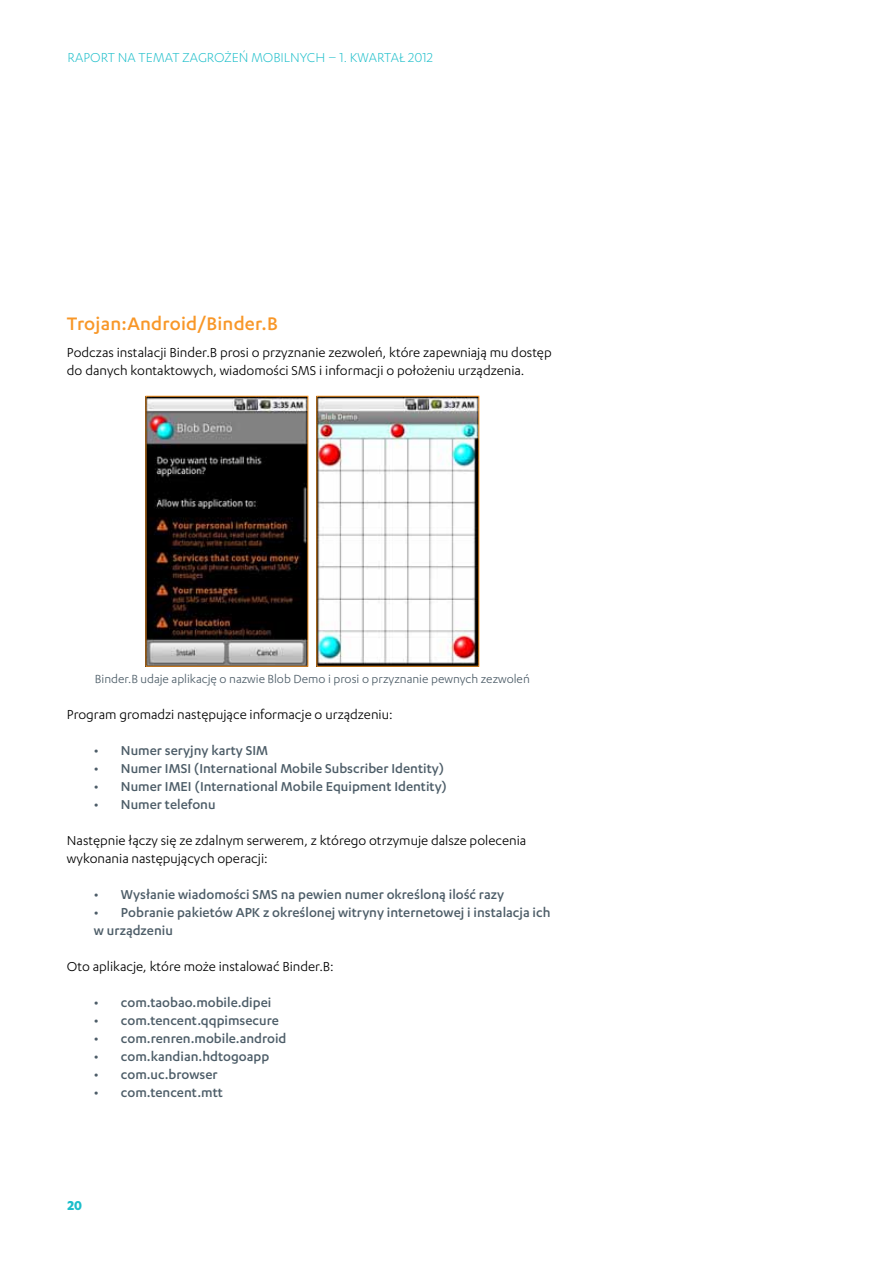
<style>
.page{position:relative;width:893px;height:1263px;background:#fff}
.page>*{position:absolute;margin:0;border:0;box-sizing:border-box;transform-origin:0 0}
.t1{font:500 21px "F Secure Sans";color:#f89728}
.t2{font:500 15px "F Secure Sans";color:#4d5d68}
.t3{font:15px/18px "F Secure Sans";color:#000}
.t4{font:300 15px "F Secure Sans";color:#1cbeca}
.t5{font:700 15px "F Secure Sans";color:#1cbeca}
.t6{font:13.5px "F Secure Sans";color:#4d5d68}
</style>
<div class="page">
<img style="left:148px;top:398px;width:158px;height:266px">
<img style="left:319px;top:398px;width:158px;height:266px">
<p class="t4" style="left:68px;top:49px;width:367px">RAPORT NA TEMAT ZAGROŻEŃ MOBILNYCH – 1. KWARTAŁ 2012</p>
<h1 class="t1" style="left:67px;top:312px;width:210px">Trojan:Android/Binder.B</h1>
<p class="t3" style="left:67px;top:343px;width:486px">Podczas instalacji Binder.B prosi o przyznanie zezwoleń, które zapewniają mu dostęp do danych kontaktowych, wiadomości SMS i informacji o położeniu urządzenia.</p>
<p class="t6" style="left:95px;top:671px;width:436px">Binder.B udaje aplikację o nazwie Blob Demo i prosi o przyznanie pewnych zezwoleń</p>
<p class="t3" style="left:67px;top:705px;width:327px">Program gromadzi następujące informacje o urządzeniu:</p>
<p class="t2" style="left:94px;top:742px;width:167px">• Numer seryjny karty SIM</p>
<p class="t2" style="left:94px;top:760px;width:352px">• Numer IMSI (International Mobile Subscriber Identity)</p>
<p class="t2" style="left:94px;top:778px;width:79px">• Numer IMEI</p>
<p class="t2" style="left:195px;top:778px;width:254px">(International Mobile Equipment Identity)</p>
<p class="t2" style="left:94px;top:796px;width:123px">• Numer telefonu</p>
<p class="t3" style="left:67px;top:831px;width:461px">Następnie łączy się ze zdalnym serwerem, z którego otrzymuje dalsze polecenia wykonania następujących operacji:</p>
<p class="t2" style="left:94px;top:886px;width:412px">• Wysłanie wiadomości SMS na pewien numer określoną ilość razy</p>
<p class="t2" style="left:94px;top:904px;width:151px">• Pobranie pakietów APK</p>
<p class="t2" style="left:263px;top:904px;width:289px">z określonej witryny internetowej i instalacja ich</p>
<p class="t2" style="left:94px;top:922px;width:80px">w urządzeniu</p>
<p class="t3" style="left:67px;top:957px;width:268px">Oto aplikacje, które może instalować Binder.B:</p>
<p class="t2" style="left:94px;top:994px;width:179px">• com.taobao.mobile.dipei</p>
<p class="t2" style="left:94px;top:1012px;width:186px">• com.tencent.qqpimsecure</p>
<p class="t2" style="left:94px;top:1030px;width:194px">• com.renren.mobile.android</p>
<p class="t2" style="left:94px;top:1048px;width:177px">• com.kandian.hdtogoapp</p>
<p class="t2" style="left:94px;top:1066px;width:125px">• com.uc.browser</p>
<p class="t2" style="left:94px;top:1084px;width:130px">• com.tencent.mtt</p>
<p class="t5" style="left:68px;top:1197px;width:16px">20</p>
</div>
